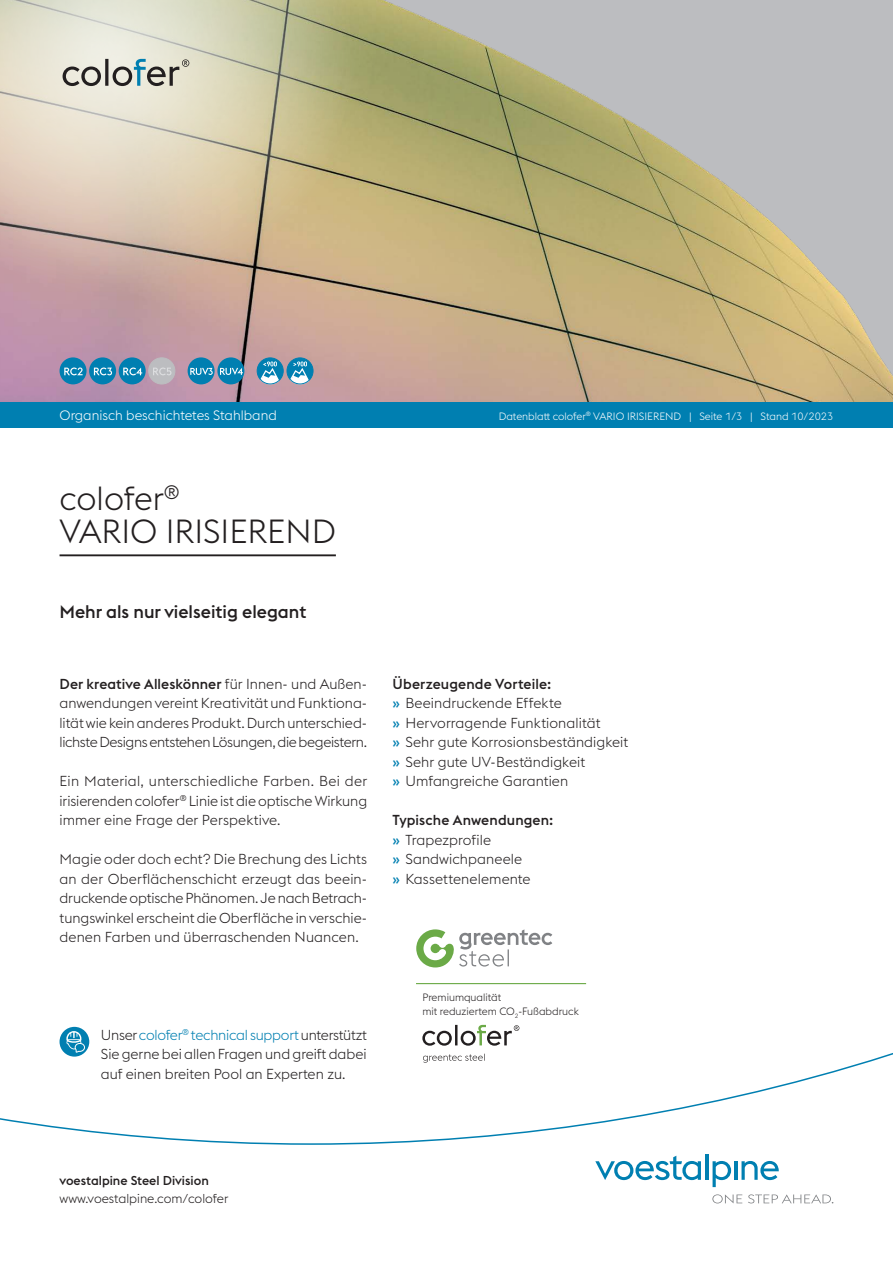
<style>
.page{position:relative;width:893px;height:1263px;background:#fff}
.page>*{position:absolute;margin:0;border:0;box-sizing:border-box;transform-origin:0 0}
.t1{font:300 33px/33px "voestalpine";color:#231f20}
.t2{font:500 18px "voestalpine";color:#231f20}
.t3{font:300 14.25px/19.5px "voestalpine";letter-spacing:.005em;color:#231f20;text-align:justify}
.t4{font:300 13.5px "voestalpine";color:#fff}
.t5{font:300 12.75px "voestalpine";color:#231f20}
.t6{font:500 12.75px "voestalpine";color:#231f20}
.t7{font:300 10.5px "voestalpine";color:#fff}
.t8{font:300 10.5px/13.5px "voestalpine";color:#231f20}
.s1{font-weight:500}
.s2{color:#007fb1}
.s3{font-weight:500;color:#007fb1}
</style>
<div class="page">
<img style="left:0;top:0;width:893px;height:402px">
<div style="left:0;top:402px;width:893px;height:25px;background:#007fb1"></div>
<div style="left:188px;top:357px;width:27px;height:27px;background:#007fb1;border-radius:50%"></div>
<svg style="left:190px;top:368px;width:23px;height:7px"></svg>
<div style="left:217px;top:357px;width:27px;height:27px;background:#007fb1;border-radius:50%"></div>
<svg style="left:220px;top:368px;width:23px;height:7px"></svg>
<div style="left:60px;top:357px;width:27px;height:27px;background:#007fb1;border-radius:50%"></div>
<svg style="left:64px;top:367px;width:19px;height:8px"></svg>
<div style="left:89px;top:357px;width:27px;height:27px;background:#007fb1;border-radius:50%"></div>
<svg style="left:94px;top:367px;width:18px;height:8px"></svg>
<div style="left:149px;top:358px;width:26px;height:26px;background:#bcbdc0;border-radius:50%"></div>
<div style="left:148px;top:357px;width:27px;height:27px;border:1px solid #bcbdc0;border-radius:50%"></div>
<svg style="left:153px;top:367px;width:18px;height:8px"></svg>
<div style="left:257px;top:358px;width:26px;height:26px;background:#007fb1;border-radius:50%"></div>
<div style="left:257px;top:357px;width:27px;height:27px;border:1px solid #007fb1;border-radius:50%"></div>
<svg style="left:0;top:288px;width:355px;height:10px;background:#c6a199"></svg>
<div style="left:287px;top:358px;width:26px;height:26px;background:#007fb1;border-radius:50%"></div>
<div style="left:286px;top:357px;width:28px;height:27px;border:1px solid #007fb1;border-radius:50%"></div>
<svg style="left:257px;top:361px;width:57px;height:23px"></svg>
<div style="left:119px;top:357px;width:27px;height:27px;background:#007fb1;border-radius:50%"></div>
<svg style="left:123px;top:367px;width:19px;height:8px"></svg>
<svg style="left:0;top:0;width:400px;height:288px;background:#cec2a4"></svg>
<svg style="left:0;top:1042px;width:893px;height:103px"></svg>
<svg style="left:595px;top:1156px;width:106px;height:24px"></svg>
<hr style="left:705px;top:1154px;width:3px;height:26px;background:#007fb1">
<svg style="left:713px;top:1161px;width:18px;height:26px"></svg>
<hr style="left:734px;top:1161px;width:3px;height:19px;background:#007fb1">
<svg style="left:741px;top:1161px;width:38px;height:19px"></svg>
<svg style="left:712px;top:1194px;width:30px;height:9px"></svg>
<svg style="left:748px;top:1194px;width:85px;height:9px"></svg>
<svg style="left:63px;top:59px;width:126px;height:27px;background:#b2b4ac"></svg>
<hr style="left:60px;top:554px;width:276px;height:2px;background:#231f20">
<div style="left:393px;top:903px;width:233px;height:179px;background:#fff"></div>
<svg style="left:416px;top:929px;width:136px;height:38px"></svg>
<hr style="left:416px;top:983px;width:170px;height:1px;background:#6baa47">
<svg style="left:422px;top:1025px;width:97px;height:21px"></svg>
<svg style="left:423px;top:1054px;width:62px;height:8px"></svg>
<div style="left:60px;top:1027px;width:29px;height:29px;background:#007fb1;border-radius:50%"></div>
<svg style="left:66px;top:1031px;width:19px;height:22px"></svg>
<p class="t4" style="left:60px;top:407px;width:219px">Organisch beschichtetes Stahlband</p>
<p class="t7" style="left:499px;top:410px;width:336px">Datenblatt colofer<sup>®</sup> VARIO IRISIEREND | Seite 1/3 | Stand 10/2023</p>
<h1 class="t1" style="left:60px;top:482px;width:278px">colofer<sup>®<br></sup>VARIO IRISIEREND</h1>
<p class="t2" style="left:60px;top:601px;width:248px">Mehr als nur vielseitig elegant</p>
<p class="t3" style="left:60px;top:674px;width:309px"><span class="s1">Der kreative Alleskönner</span> für Innen- und Außen&shy;anwendungen vereint Kreativität und Funktiona&shy;lität wie kein anderes Produkt. Durch unterschied&shy;lichste Designs entstehen Lösungen, die begeistern.</p>
<p class="t3" style="left:60px;top:771px;width:309px">Ein Material, unterschiedliche Farben. Bei der irisierenden colofer<sup>®</sup> Linie ist die optische Wirkung immer eine Frage der Perspektive.</p>
<p class="t3" style="left:60px;top:849px;width:309px">Magie oder doch echt? Die Brechung des Lichts an der Oberflächenschicht erzeugt das beein&shy;druckende optische Phänomen. Je nach Betrach&shy;tungswinkel erscheint die Oberfläche in verschie&shy;denen Farben und überraschenden Nuancen.</p>
<p class="t3" style="left:101px;top:1025px;width:268px">Unser <span class="s2">colofer</span><sup>®</sup> <span class="s2">technical support</span> unterstützt Sie gerne bei allen Fragen und greift dabei auf einen breiten Pool an Experten zu.</p>
<p class="t3" style="left:393px;top:674px;width:237px;text-align:left"><span class="s1">Überzeugende Vorteile:<br></span><span class="s3">»</span> Beeindruckende Effekte<br><span class="s3">»</span> Hervorragende Funktionalität<br><span class="s3">»</span> Sehr gute Korrosionsbeständigkeit <span class="s3">»</span> Sehr gute UV-Beständigkeit<br><span class="s3">»</span> Umfangreiche Garantien</p>
<p class="t3" style="left:393px;top:810px;width:162px;text-align:left"><span class="s1">Typische Anwendungen: </span><span class="s3">»</span> Trapezprofile<br><span class="s3">»</span> Sandwichpaneele<br><span class="s3">»</span> Kassettenelemente</p>
<p class="t8" style="left:422px;top:990px;width:158px">Premiumqualität<br>mit reduziertem CO<sub>2</sub>-Fußabdruck</p>
<p class="t6" style="left:60px;top:1173px;width:151px">voestalpine Steel Division</p>
<p class="t5" style="left:60px;top:1191px;width:170px">www.voestalpine.com/colofer</p>
</div>
